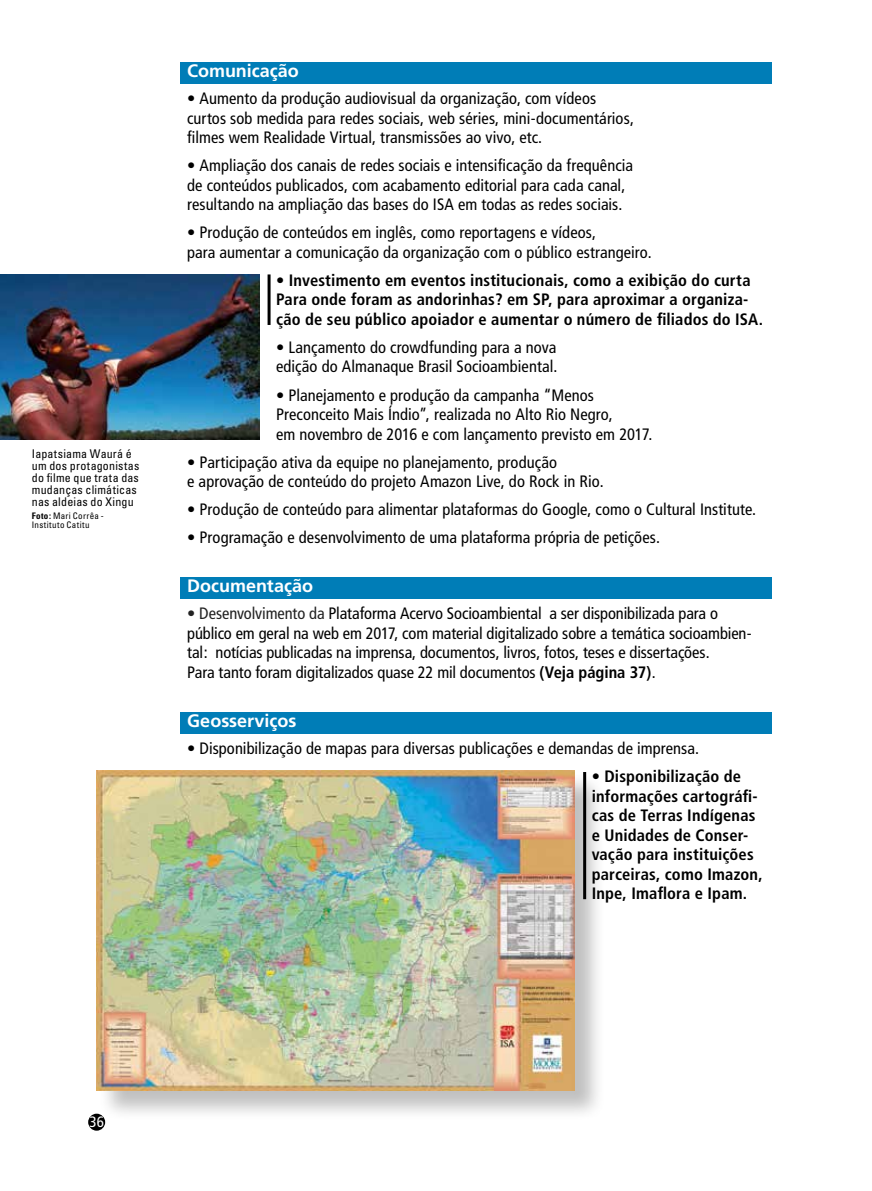
<style>
.page{position:relative;width:872px;height:1191px;background:#fff}
.page>*{position:absolute;margin:0;border:0;box-sizing:border-box;transform-origin:0 0}
.t1{font:700 18px "Frutiger";color:#fff}
.t2{font:condensed 16.5px/19.5px "Frutiger";letter-spacing:.005em;color:#000}
.t3{font:700 condensed 16.5px/19.5px "Frutiger";letter-spacing:.01em;color:#000}
.t4{font:condensed 15px "Frutiger";color:#fff}
.t5{font:condensed 12px/12px "Univers";letter-spacing:.015em;color:#000}
.t6{font:condensed 9px/9px "Univers";letter-spacing:.04em;color:#000}
.s1{font-weight:700}
.s2{color:#222}
</style>
<div class="page">
<div style="left:88px;top:1113px;width:17px;height:17px;background:#000;border-radius:50%"></div>
<div style="left:181px;top:712px;width:591px;height:21px;background:#007db7"></div>
<div style="left:181px;top:577px;width:591px;height:21px;background:#007db7"></div>
<div style="left:181px;top:62px;width:591px;height:21px;background:#007db7"></div>
<img style="left:0;top:274px;width:259px;height:165px">
<div style="left:98px;top:772px;width:508px;height:349px;background:#000;opacity:.25"></div>
<img style="left:97px;top:770px;width:477px;height:320px">
<hr style="left:267px;top:274px;width:3px;height:51px;background:#000">
<hr style="left:583px;top:772px;width:3px;height:127px;background:#000">
<p class="t5" style="left:32px;top:447px;width:109px">Iapatsiama Waurá é um dos protagonistas do filme que trata das mudanças climáticas nas aldeias do Xingu</p>
<p class="t6" style="left:32px;top:511px;width:73px"><span class="s1">Foto:</span> Mari Corrêa -<br>Instituto Catitu</p>
<p class="t1" style="left:187px;top:61px;width:113px">Comunicação</p>
<p class="t2" style="left:187px;top:89px;width:448px">• Aumento da produção audiovisual da organização, com vídeos curtos sob medida para redes sociais, web séries, mini-documentários, filmes wem Realidade Virtual, transmissões ao vivo, etc.</p>
<p class="t2" style="left:187px;top:156px;width:447px">• Ampliação dos canais de redes sociais e intensificação da frequência de conteúdos publicados, com acabamento editorial para cada canal, resultando na ampliação das bases do ISA em todas as redes sociais.</p>
<p class="t2" style="left:187px;top:223px;width:466px">• Produção de conteúdos em inglês, como reportagens e vídeos,<br>para aumentar a comunicação da organização com o público estrangeiro.</p>
<p class="t3" style="left:276px;top:270px;width:488px">• Investimento em eventos institucionais, como a exibição do curta<br>Para onde foram as andorinhas? em SP, para aproximar a organiza&shy;ção de seu público apoiador e aumentar o número de filiados do ISA.</p>
<p class="t2" style="left:276px;top:337px;width:283px">• Lançamento do crowdfunding para a nova edição do Almanaque Brasil Socioambiental.</p>
<p class="t2" style="left:276px;top:385px;width:378px">• Planejamento e produção da campanha “Menos<br>Preconceito Mais Índio”, realizada no Alto Rio Negro,<br>em novembro de 2016 e com lançamento previsto em 2017.</p>
<p class="t2" style="left:187px;top:452px;width:418px">• Participação ativa da equipe no planejamento, produção<br>e aprovação de conteúdo do projeto Amazon Live, do Rock in Rio.</p>
<p class="t2" style="left:187px;top:500px;width:570px">• Produção de conteúdo para alimentar plataformas do Google, como o Cultural Institute.</p>
<p class="t2" style="left:187px;top:528px;width:474px">• Programação e desenvolvimento de uma plataforma própria de petições.</p>
<p class="t1" style="left:187px;top:575px;width:127px">Documentação</p>
<p class="t2" style="left:187px;top:604px;width:566px"><span class="s2">• Desenvolvimento da</span> Plataforma Acervo Socioambiental a ser disponibilizada para o público em geral na web em 2017, com material digitalizado sobre a temática socioambien&shy;tal: notícias publicadas na imprensa, documentos, livros, fotos, teses e dissertações.<br>Para tanto foram digitalizados quase 22 mil documentos <span class="s1">(Veja página 37)</span>.</p>
<p class="t1" style="left:187px;top:710px;width:111px">Geosserviços</p>
<p class="t2" style="left:187px;top:739px;width:513px">• Disponibilização de mapas para diversas publicações e demandas de imprensa.</p>
<p class="t3" style="left:591px;top:766px;width:172px">• Disponibilização de informações cartográfi&shy;cas de Terras Indígenas e Unidades de Conser&shy;vação para instituições parceiras, como Imazon,<br>Inpe, Imaflora e Ipam.</p>
<p class="t4" style="left:89px;top:1113px;width:16px">36</p>
</div>
